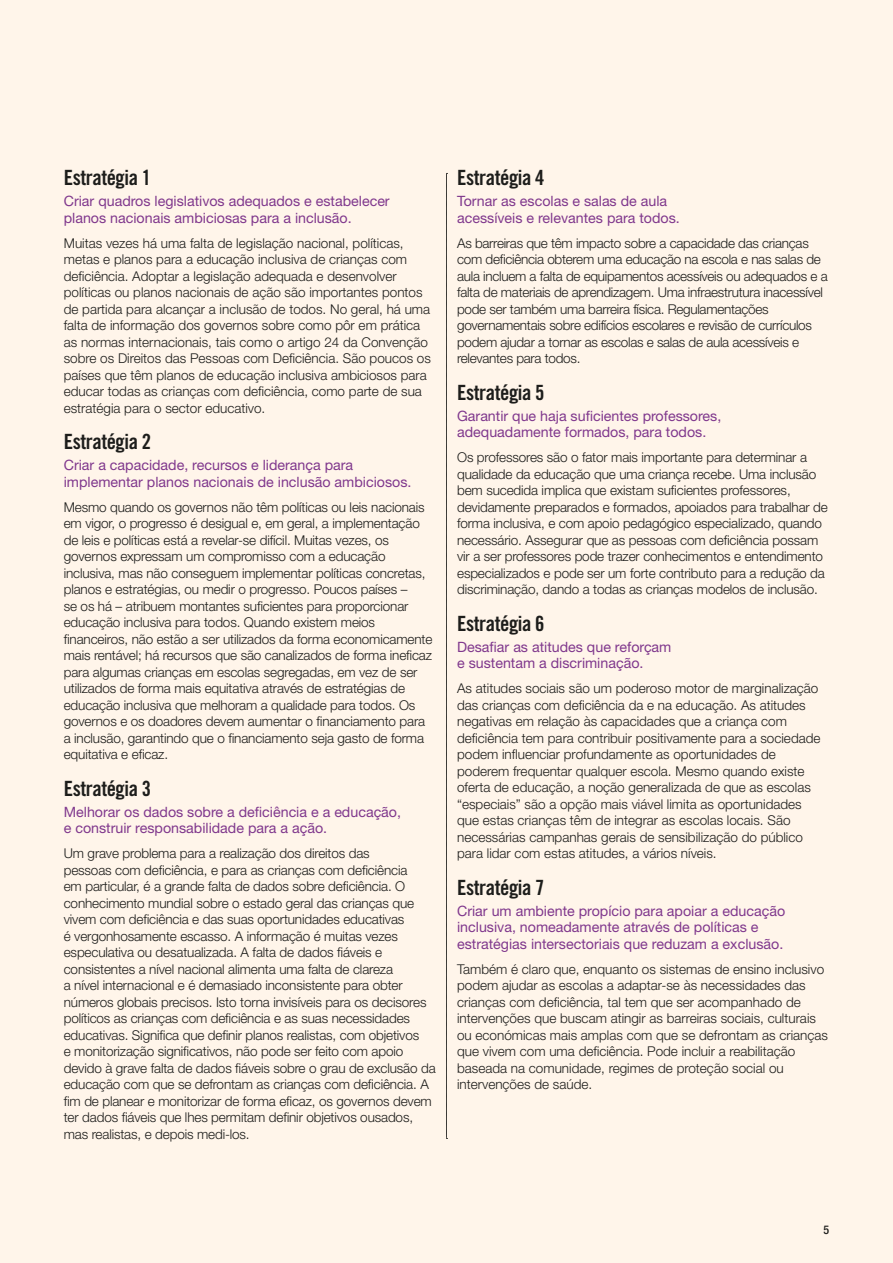
<style>
.page{position:relative;width:893px;height:1263px;background:#fff5ea}
.page>*{position:absolute;margin:0;border:0;box-sizing:border-box;transform-origin:0 0}
.t1{font:21px "Trade Gothic Bold Cond Twenty";letter-spacing:-.02em;color:#1d1d1b}
.t2{font:14.25px/16.5px "Helvetica Neue LT Std";color:#80388d}
.t3{font:300 13.5px/16.5px "Helvetica Neue LT Std";letter-spacing:-.01em;color:#1d1d1b}
.t4{font:500 condensed 12px "Helvetica Neue LT Std";color:#1d1d1b}
</style>
<div class="page">
<svg style="left:446px;top:173px;width:1px;height:966px"></svg>
<h1 class="t1" style="left:64px;top:165px;width:89px">Estratégia 1</h1>
<p class="t2" style="left:64px;top:193px;width:327px">Criar quadros legislativos adequados e estabelecer planos nacionais ambiciosas para a inclusão.</p>
<p class="t3" style="left:64px;top:234px;width:369px">Muitas vezes há uma falta de legislação nacional, políticas, metas e planos para a educação inclusiva de crianças com deficiência. Adoptar a legislação adequada e desenvolver políticas ou planos nacionais de ação são importantes pontos de partida para alcançar a inclusão de todos. No geral, há uma falta de informação dos governos sobre como pôr em prática as normas internacionais, tais como o artigo 24 da Convenção sobre os Direitos das Pessoas com Deficiência. São poucos os países que têm planos de educação inclusiva ambiciosos para educar todas as crianças com deficiência, como parte de sua estratégia para o sector educativo.</p>
<h1 class="t1" style="left:64px;top:429px;width:89px">Estratégia 2</h1>
<p class="t2" style="left:64px;top:457px;width:349px">Criar a capacidade, recursos e liderança para implementar planos nacionais de inclusão ambiciosos.</p>
<p class="t3" style="left:64px;top:498px;width:370px">Mesmo quando os governos não têm políticas ou leis nacionais em vigor, o progresso é desigual e, em geral, a implementação de leis e políticas está a revelar-se difícil. Muitas vezes, os governos expressam um compromisso com a educação inclusiva, mas não conseguem implementar políticas concretas, planos e estratégias, ou medir o progresso. Poucos países –<br>se os há – atribuem montantes suficientes para proporcionar educação inclusiva para todos. Quando existem meios financeiros, não estão a ser utilizados da forma economicamente mais rentável; há recursos que são canalizados de forma ineficaz para algumas crianças em escolas segregadas, em vez de ser utilizados de forma mais equitativa através de estratégias de educação inclusiva que melhoram a qualidade para todos. Os governos e os doadores devem aumentar o financiamento para a inclusão, garantindo que o financiamento seja gasto de forma equitativa e eficaz.</p>
<h1 class="t1" style="left:64px;top:776px;width:89px">Estratégia 3</h1>
<p class="t2" style="left:64px;top:803px;width:339px">Melhorar os dados sobre a deficiência e a educação, e construir responsabilidade para a ação.</p>
<p class="t3" style="left:64px;top:845px;width:373px">Um grave problema para a realização dos direitos das<br>pessoas com deficiência, e para as crianças com deficiência<br>em particular, é a grande falta de dados sobre deficiência. O conhecimento mundial sobre o estado geral das crianças que vivem com deficiência e das suas oportunidades educativas<br>é vergonhosamente escasso. A informação é muitas vezes especulativa ou desatualizada. A falta de dados fiáveis e consistentes a nível nacional alimenta uma falta de clareza<br>a nível internacional e é demasiado inconsistente para obter números globais precisos. Isto torna invisíveis para os decisores políticos as crianças com deficiência e as suas necessidades educativas. Significa que definir planos realistas, com objetivos<br>e monitorização significativos, não pode ser feito com apoio devido à grave falta de dados fiáveis sobre o grau de exclusão da educação com que se defrontam as crianças com deficiência. A fim de planear e monitorizar de forma eficaz, os governos devem ter dados fiáveis que lhes permitam definir objetivos ousados, mas realistas, e depois medi-los.</p>
<h1 class="t1" style="left:457px;top:165px;width:89px">Estratégia 4</h1>
<p class="t2" style="left:457px;top:193px;width:224px">Tornar as escolas e salas de aula acessíveis e relevantes para todos.</p>
<p class="t3" style="left:457px;top:234px;width:372px">As barreiras que têm impacto sobre a capacidade das crianças com deficiência obterem uma educação na escola e nas salas de aula incluem a falta de equipamentos acessíveis ou adequados e a falta de materiais de aprendizagem. Uma infraestrutura inacessível pode ser também uma barreira física. Regulamentações governamentais sobre edifícios escolares e revisão de currículos podem ajudar a tornar as escolas e salas de aula acessíveis e relevantes para todos.</p>
<h1 class="t1" style="left:457px;top:380px;width:89px">Estratégia 5</h1>
<p class="t2" style="left:457px;top:407px;width:266px">Garantir que haja suficientes professores, adequadamente formados, para todos.</p>
<p class="t3" style="left:457px;top:449px;width:372px">Os professores são o fator mais importante para determinar a qualidade da educação que uma criança recebe. Uma inclusão bem sucedida implica que existam suficientes professores, devidamente preparados e formados, apoiados para trabalhar de forma inclusiva, e com apoio pedagógico especializado, quando necessário. Assegurar que as pessoas com deficiência possam vir a ser professores pode trazer conhecimentos e entendimento especializados e pode ser um forte contributo para a redução da discriminação, dando a todas as crianças modelos de inclusão.</p>
<h1 class="t1" style="left:457px;top:611px;width:89px">Estratégia 6</h1>
<p class="t2" style="left:457px;top:638px;width:216px">Desafiar as atitudes que reforçam e sustentam a discriminação.</p>
<p class="t3" style="left:457px;top:680px;width:365px">As atitudes sociais são um poderoso motor de marginalização das crianças com deficiência da e na educação. As atitudes negativas em relação às capacidades que a criança com deficiência tem para contribuir positivamente para a sociedade podem influenciar profundamente as oportunidades de poderem frequentar qualquer escola. Mesmo quando existe oferta de educação, a noção generalizada de que as escolas “especiais” são a opção mais viável limita as oportunidades que estas crianças têm de integrar as escolas locais. São necessárias campanhas gerais de sensibilização do público para lidar com estas atitudes, a vários níveis.</p>
<h1 class="t1" style="left:457px;top:875px;width:89px">Estratégia 7</h1>
<p class="t2" style="left:457px;top:902px;width:330px">Criar um ambiente propício para apoiar a educação inclusiva, nomeadamente através de políticas e estratégias intersectoriais que reduzam a exclusão.</p>
<p class="t3" style="left:457px;top:960px;width:372px">Também é claro que, enquanto os sistemas de ensino inclusivo podem ajudar as escolas a adaptar-se às necessidades das crianças com deficiência, tal tem que ser acompanhado de intervenções que buscam atingir as barreiras sociais, culturais ou económicas mais amplas com que se defrontam as crianças que vivem com uma deficiência. Pode incluir a reabilitação baseada na comunidade, regimes de proteção social ou intervenções de saúde.</p>
<p class="t4" style="left:823px;top:1222px;width:7px">5</p>
</div>
